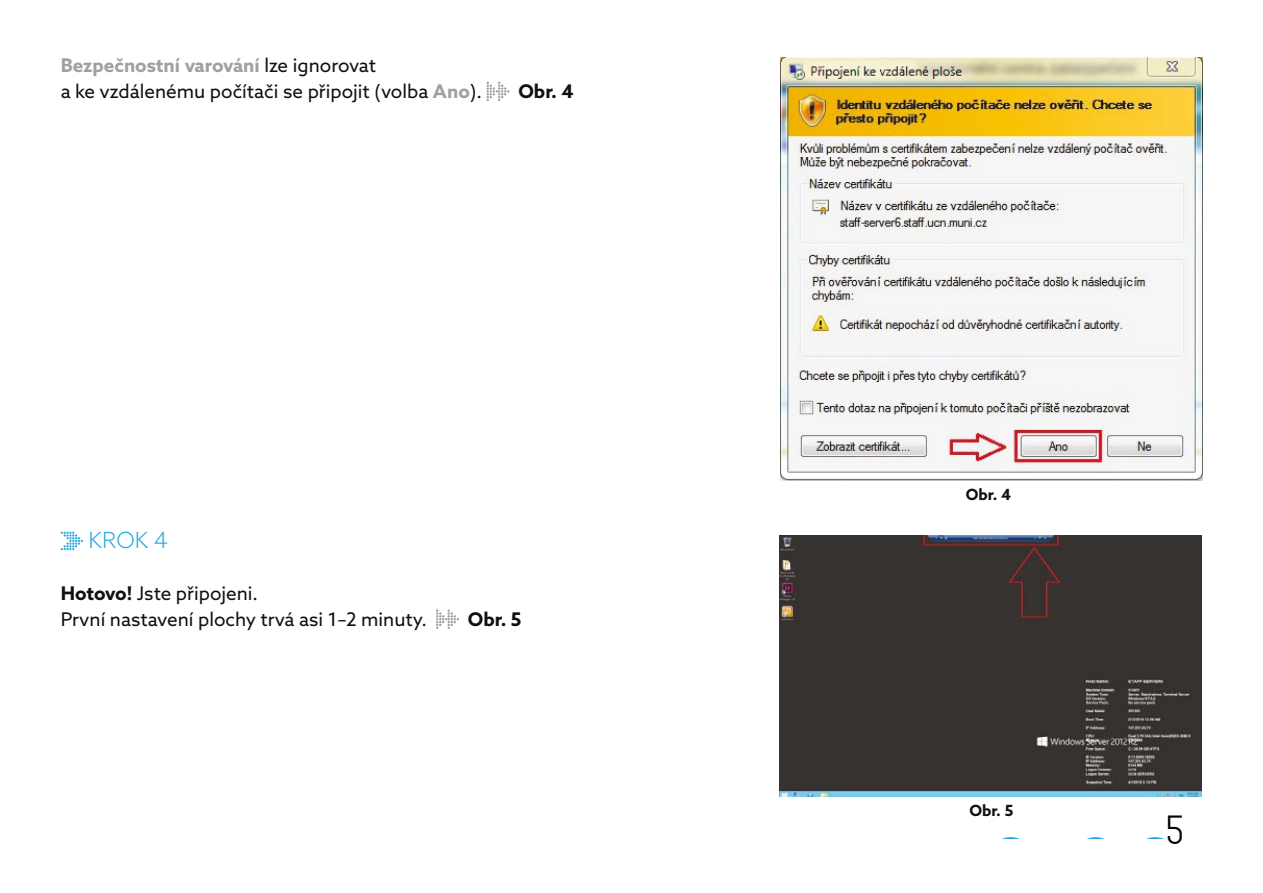
<style>
.page{position:relative;width:1263px;height:893px;background:#fff}
.page>*{position:absolute;margin:0;border:0;box-sizing:border-box;transform-origin:0 0}
.t1{font:40.5px "Muni";color:#020203}
.t2{font:300 22.35px "Azo Sans";color:#2ca8e0}
.t3{font:18.9px/25.7px "Azo Sans";color:#12100b}
.t4{font:700 18.9px "Azo Sans";color:#12100b}
.t5{font:700 15.45px "Azo Sans";color:#12100b}
.s1{font-weight:700;color:#9da1a6}
.s2{font-weight:700}
</style>
<div class="page">
<svg style="left:1146px;top:837px;width:18px;height:2px"></svg>
<svg style="left:1087px;top:837px;width:18px;height:2px"></svg>
<svg style="left:1002px;top:837px;width:18px;height:2px"></svg>
<svg style="left:487px;top:82px;width:22px;height:19px"></svg>
<svg style="left:61px;top:532px;width:22px;height:18px"></svg>
<svg style="left:436px;top:609px;width:23px;height:20px"></svg>
<img style="left:780px;top:58px;width:422px;height:423px">
<img style="left:780px;top:536px;width:421px;height:260px">
<p class="t3" style="left:61px;top:52px;width:423px"><span class="s1">Bezpečnostní varování</span> lze ignorovat<br>a ke vzdálenému počítači se připojit (volba <span class="s1">Ano</span>).</p>
<p class="t4" style="left:518px;top:78px;width:57px">Obr. 4</p>
<p class="t2" style="left:88px;top:526px;width:81px">KROK 4</p>
<p class="t3" style="left:61px;top:580px;width:368px"><span class="s2">Hotovo!</span> Jste připojeni.<br>První nastavení plochy trvá asi 1–2 minuty.</p>
<p class="t4" style="left:468px;top:606px;width:55px">Obr. 5</p>
<p class="t5" style="left:966px;top:484px;width:47px">Obr. 4</p>
<p class="t5" style="left:969px;top:800px;width:45px">Obr. 5</p>
<h1 class="t1" style="left:1161px;top:808px;width:30px">5</h1>
</div>
